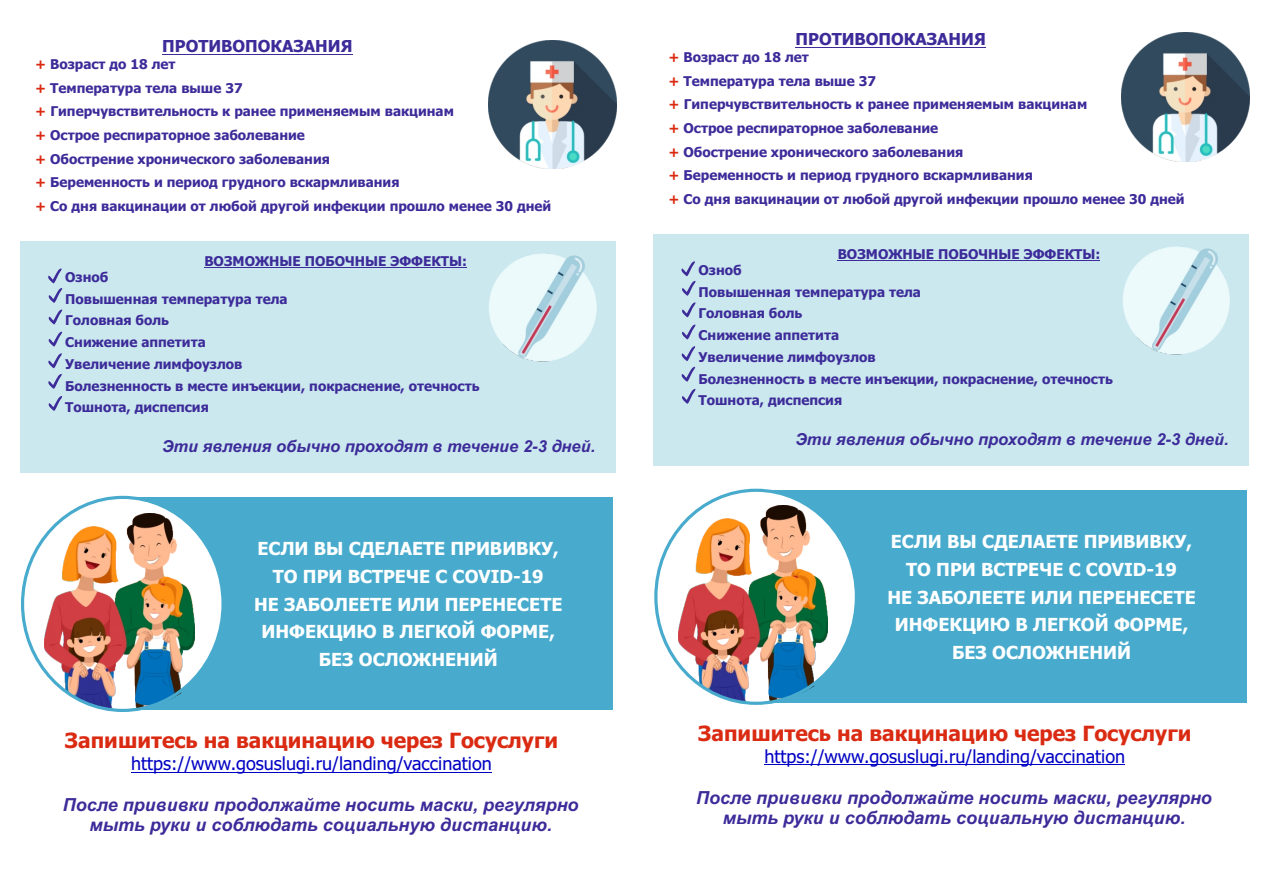
<style>
.page{position:relative;width:1263px;height:893px;background:#fff}
.page>*{position:absolute;margin:0;border:0;box-sizing:border-box;transform-origin:0 0}
.t1{font:700 21px "Tahoma";color:#da2a12}
.t2{font:700 18px/27.6px "Tahoma";color:#fff;text-align:center}
.t3{font:italic 700 18px/20.1px "Arial";color:#3c2b99;text-align:center}
.t4{font:18px "Tahoma";color:#0000c4}
.t5{font:italic 700 16.5px "Arial";color:#3c2b99}
.t6{font:700 16.5px "Tahoma";color:#3c2b99}
.t7{font:700 13.5px/23.5px "Tahoma";color:#3c2b99}
.s1{color:#da2a12}
</style>
<div class="page">
<div style="left:654px;top:234px;width:595px;height:232px;background:#cbe8ee"></div>
<img style="left:1121px;top:33px;width:128px;height:128px">
<hr style="left:764px;top:764px;width:361px;height:1px;background:#0000c4">
<hr style="left:795px;top:47px;width:191px;height:1px;background:#3c2b99">
<hr style="left:838px;top:260px;width:262px;height:1px;background:#3c2b99">
<img style="left:1123px;top:246px;width:107px;height:109px">
<svg style="left:681px;top:261px;width:14px;height:35px"></svg>
<svg style="left:682px;top:302px;width:13px;height:15px"></svg>
<svg style="left:682px;top:325px;width:13px;height:14px"></svg>
<svg style="left:682px;top:346px;width:13px;height:15px"></svg>
<svg style="left:682px;top:367px;width:13px;height:15px"></svg>
<svg style="left:682px;top:389px;width:13px;height:15px"></svg>
<div style="left:755px;top:490px;width:491px;height:213px;background:#48abcd"></div>
<div style="left:656px;top:491px;width:200px;height:212px;background:#fff;border-radius:50%"></div>
<img style="left:678px;top:506px;width:150px;height:195px">
<div style="left:20px;top:241px;width:595px;height:232px;background:#cbe8ee"></div>
<img style="left:488px;top:40px;width:128px;height:128px">
<hr style="left:131px;top:772px;width:361px;height:1px;background:#0000c4">
<hr style="left:162px;top:54px;width:190px;height:1px;background:#3c2b99">
<hr style="left:204px;top:267px;width:263px;height:1px;background:#3c2b99">
<img style="left:489px;top:253px;width:108px;height:109px">
<svg style="left:48px;top:268px;width:14px;height:35px"></svg>
<svg style="left:49px;top:310px;width:13px;height:14px"></svg>
<svg style="left:49px;top:332px;width:13px;height:15px"></svg>
<svg style="left:48px;top:353px;width:14px;height:15px"></svg>
<svg style="left:48px;top:374px;width:14px;height:15px"></svg>
<svg style="left:49px;top:396px;width:13px;height:15px"></svg>
<div style="left:121px;top:498px;width:492px;height:212px;background:#48abcd"></div>
<div style="left:23px;top:498px;width:200px;height:212px;background:#fff;border-radius:50%"></div>
<img style="left:45px;top:513px;width:150px;height:195px">
<p class="t6" style="left:162px;top:40px;width:192px">ПРОТИВОПОКАЗАНИЯ</p>
<p class="t7" style="left:35px;top:54px;width:518px"><span class="s1">+</span> Возраст до 18 лет<br><span class="s1">+</span> Температура тела выше 37<br><span class="s1">+</span> Гиперчувствительность к ранее применяемым вакцинам<br><span class="s1">+</span> Острое респираторное заболевание<br><span class="s1">+</span> Обострение хронического заболевания<br><span class="s1">+</span> Беременность и период грудного вскармливания<br><span class="s1">+</span> Со дня вакцинации от любой другой инфекции прошло менее 30 дней</p>
<p class="t7" style="left:204px;top:250px;width:264px">ВОЗМОЖНЫЕ ПОБОЧНЫЕ ЭФФЕКТЫ:</p>
<p class="t7" style="left:65px;top:267px;width:416px;line-height:21.8px">Озноб<br>Повышенная температура тела<br>Головная боль<br>Снижение аппетита<br>Увеличение лимфоузлов<br>Болезненность в месте инъекции, покраснение, отечность<br>Тошнота, диспепсия</p>
<p class="t5" style="left:162px;top:440px;width:435px">Эти явления обычно проходят в течение 2-3 дней.</p>
<h2 class="t2" style="left:254px;top:537px;width:310px">ЕСЛИ ВЫ СДЕЛАЕТЕ ПРИВИВКУ,<br>ТО ПРИ ВСТРЕЧЕ С COVID-19<br>НЕ ЗАБОЛЕЕТЕ ИЛИ ПЕРЕНЕСЕТЕ<br>ИНФЕКЦИЮ В ЛЕГКОЙ ФОРМЕ,<br>БЕЗ ОСЛОЖНЕНИЙ</h2>
<h1 class="t1" style="left:65px;top:732px;width:495px">Запишитесь на вакцинацию через Госуслуги</h1>
<h2 class="t4" style="left:131px;top:756px;width:362px">https://www.gosuslugi.ru/landing/vaccination</h2>
<h2 class="t3" style="left:63px;top:796px;width:517px">После прививки продолжайте носить маски, регулярно мыть руки и соблюдать социальную дистанцию.</h2>
<p class="t6" style="left:795px;top:33px;width:192px">ПРОТИВОПОКАЗАНИЯ</p>
<p class="t7" style="left:668px;top:47px;width:518px"><span class="s1">+</span> Возраст до 18 лет<br><span class="s1">+</span> Температура тела выше 37<br><span class="s1">+</span> Гиперчувствительность к ранее применяемым вакцинам<br><span class="s1">+</span> Острое респираторное заболевание<br><span class="s1">+</span> Обострение хронического заболевания<br><span class="s1">+</span> Беременность и период грудного вскармливания<br><span class="s1">+</span> Со дня вакцинации от любой другой инфекции прошло менее 30 дней</p>
<p class="t7" style="left:838px;top:243px;width:264px">ВОЗМОЖНЫЕ ПОБОЧНЫЕ ЭФФЕКТЫ:</p>
<p class="t7" style="left:698px;top:260px;width:416px;line-height:21.8px">Озноб<br>Повышенная температура тела<br>Головная боль<br>Снижение аппетита<br>Увеличение лимфоузлов<br>Болезненность в месте инъекции, покраснение, отечность<br>Тошнота, диспепсия</p>
<p class="t5" style="left:795px;top:433px;width:435px">Эти явления обычно проходят в течение 2-3 дней.</p>
<h2 class="t2" style="left:887px;top:529px;width:310px">ЕСЛИ ВЫ СДЕЛАЕТЕ ПРИВИВКУ,<br>ТО ПРИ ВСТРЕЧЕ С COVID-19<br>НЕ ЗАБОЛЕЕТЕ ИЛИ ПЕРЕНЕСЕТЕ<br>ИНФЕКЦИЮ В ЛЕГКОЙ ФОРМЕ,<br>БЕЗ ОСЛОЖНЕНИЙ</h2>
<h1 class="t1" style="left:698px;top:724px;width:495px">Запишитесь на вакцинацию через Госуслуги</h1>
<h2 class="t4" style="left:764px;top:749px;width:362px">https://www.gosuslugi.ru/landing/vaccination</h2>
<h2 class="t3" style="left:696px;top:789px;width:517px">После прививки продолжайте носить маски, регулярно мыть руки и соблюдать социальную дистанцию.</h2>
</div>
